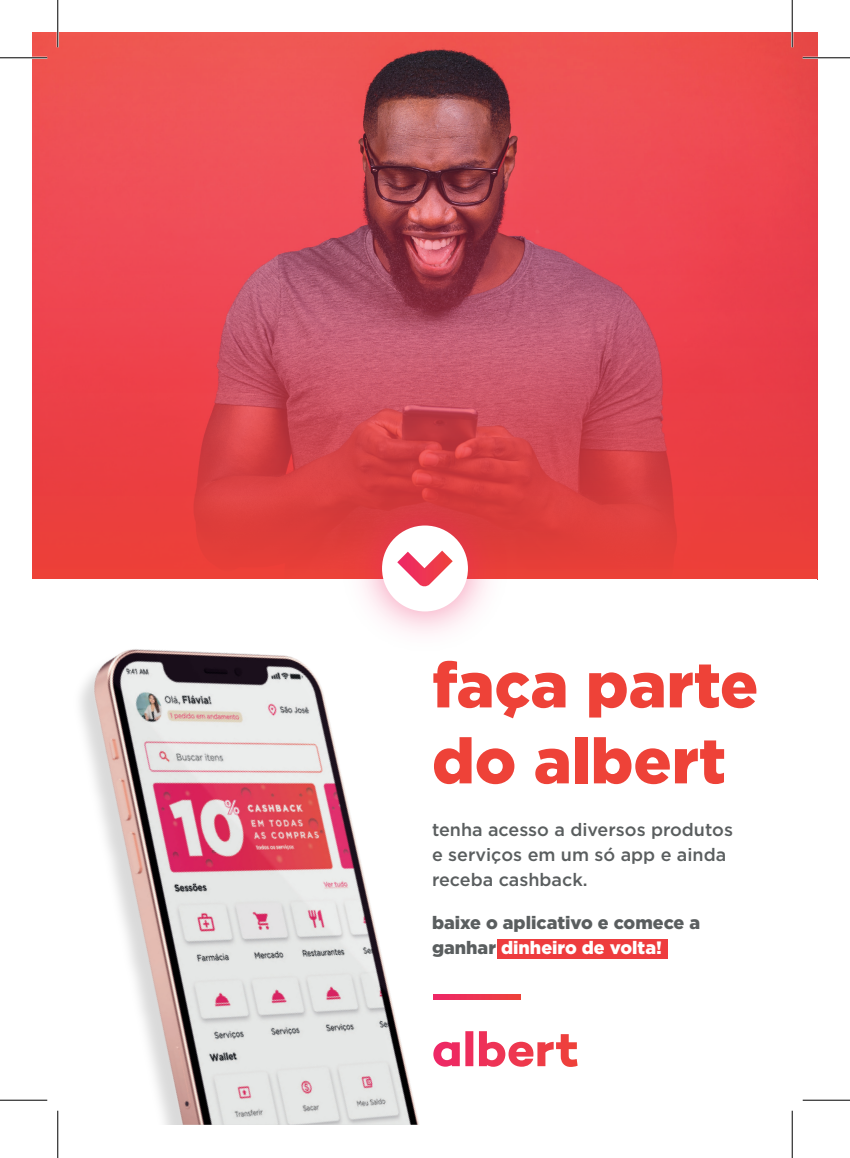
<style>
.page{position:relative;width:850px;height:1158px;background:#fff}
.page>*{position:absolute;margin:0;border:0;box-sizing:border-box;transform-origin:0 0}
.t1{font:900 63.18px/76px "Gotham HTF";color:#ee4238}
.t2{font:500 18.03px/24.8px "Gotham HTF";color:#5a5e5f}
.t3{font:900 18.03px/24.8px "Gotham HTF";color:#5a5e5f}
.s1{color:#fff}
</style>
<div class="page">
<svg style="left:33px;top:33px;width:784px;height:546px"></svg>
<img style="left:329px;top:472px;width:192px;height:107px">
<div style="left:382px;top:525px;width:86px;height:86px;background:#fff;border-radius:50%"></div>
<svg style="left:397px;top:550px;width:56px;height:13px"></svg>
<div style="left:497px;top:938px;width:171px;height:20px;background:#ee3c3e"></div>
<svg style="left:508px;top:1034px;width:69px;height:32px"></svg>
<div style="left:434px;top:994px;width:87px;height:5px;background:#ee3f3c"></div>
<img style="left:33px;top:563px;width:475px;height:561px">
<hr style="left:0;top:57px;width:47px;height:2px;background:#fff">
<hr style="left:802px;top:57px;width:48px;height:2px;background:#fff">
<hr style="left:0;top:1098px;width:47px;height:3px;background:#fff">
<hr style="left:57px;top:0;width:2px;height:47px;background:#fff">
<hr style="left:57px;top:1110px;width:2px;height:47px;background:#fff">
<hr style="left:791px;top:0;width:2px;height:47px;background:#fff">
<hr style="left:0;top:57px;width:47px;height:1px;background:#000">
<hr style="left:802px;top:57px;width:48px;height:1px;background:#000">
<hr style="left:0;top:1099px;width:47px;height:1px;background:#000">
<hr style="left:802px;top:1099px;width:48px;height:1px;background:#000">
<hr style="left:57px;top:0;width:1px;height:47px;background:#000">
<hr style="left:57px;top:1110px;width:1px;height:47px;background:#000">
<hr style="left:792px;top:0;width:1px;height:47px;background:#000">
<hr style="left:792px;top:1110px;width:1px;height:47px;background:#000">
<h1 class="t1" style="left:432px;top:645px;width:328px">faça parte do albert</h1>
<p class="t2" style="left:432px;top:816px;width:302px">tenha acesso a diversos produtos e serviços em um só app e ainda receba cashback.</p>
<p class="t3" style="left:432px;top:909px;width:270px">baixe o aplicativo e comece a ganhar <span class="s1">dinheiro de volta!</span></p>
</div>
